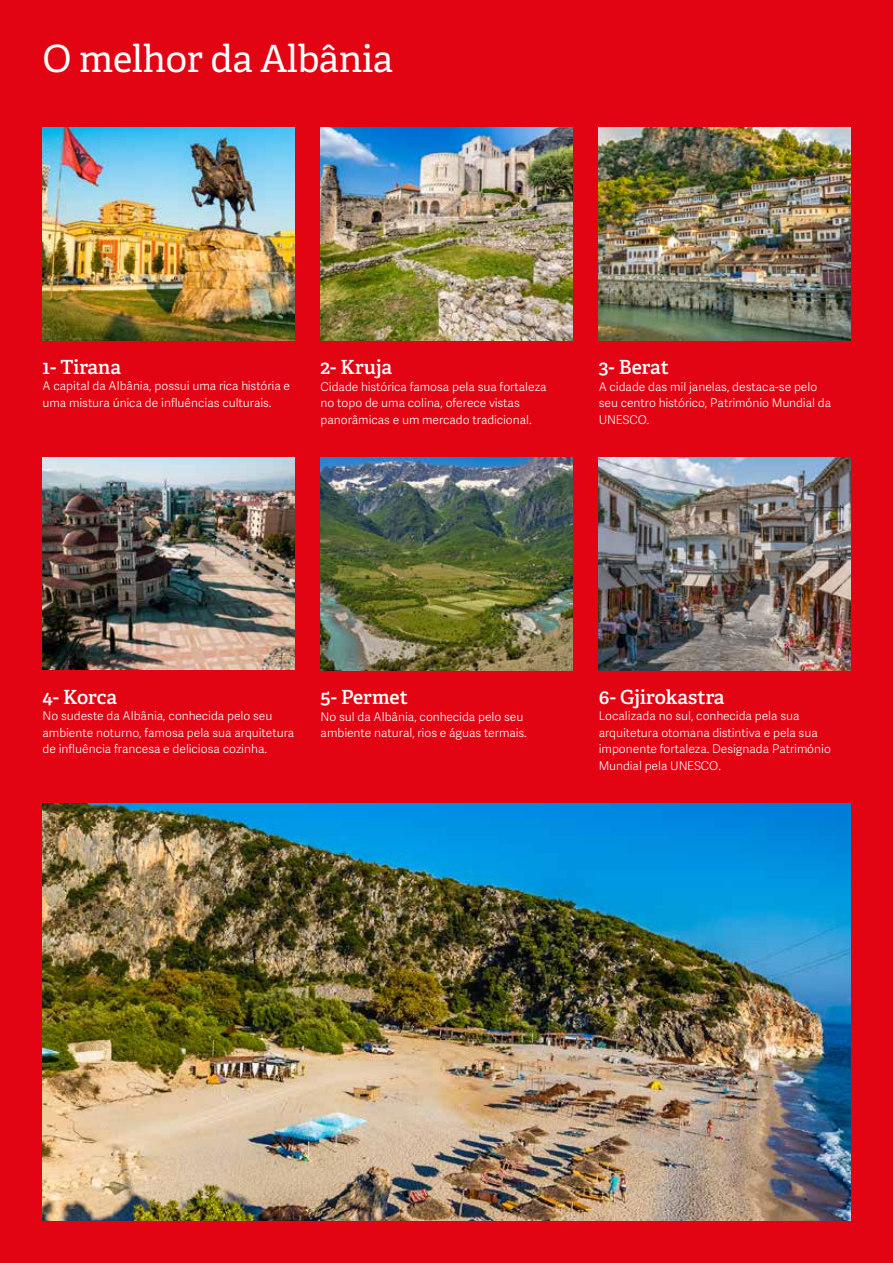
<style>
.page{position:relative;width:893px;height:1263px;background:#e30413}
.page>*{position:absolute;margin:0;border:0;box-sizing:border-box;transform-origin:0 0}
.t1{font:37.5px "Adelle";letter-spacing:-.01em;color:#fff}
.t2{font:600 19.5px "Adelle";color:#fff}
.t3{font:300 12px/16.5px "Adelle Sans";color:#fff}
</style>
<div class="page">
<img style="left:43px;top:128px;width:251px;height:212px">
<img style="left:599px;top:128px;width:251px;height:212px">
<img style="left:599px;top:458px;width:251px;height:212px">
<img style="left:321px;top:458px;width:251px;height:213px">
<img style="left:43px;top:458px;width:251px;height:211px">
<img style="left:321px;top:128px;width:251px;height:212px">
<img style="left:43px;top:804px;width:807px;height:416px">
<h1 class="t1" style="left:43px;top:35px;width:352px">O melhor da Albânia</h1>
<h2 class="t2" style="left:43px;top:355px;width:80px">1- Tirana</h2>
<p class="t3" style="left:43px;top:378px;width:249px">A capital da Albânia, possui uma rica história e uma mistura única de influências culturais.</p>
<h2 class="t2" style="left:321px;top:355px;width:73px">2- Kruja</h2>
<p class="t3" style="left:321px;top:378px;width:228px">Cidade histórica famosa pela sua fortaleza no topo de uma colina, oferece vistas panorâmicas e um mercado tradicional.</p>
<h2 class="t2" style="left:599px;top:355px;width:72px">3- Berat</h2>
<p class="t3" style="left:599px;top:378px;width:234px">A cidade das mil janelas, destaca-se pelo seu centro histórico, Património Mundial da<br>UNESCO.</p>
<h2 class="t2" style="left:43px;top:684px;width:76px">4- Korca</h2>
<p class="t3" style="left:43px;top:708px;width:253px">No sudeste da Albânia, conhecida pelo seu ambiente noturno, famosa pela sua arquitetura de influência francesa e deliciosa cozinha.</p>
<h2 class="t2" style="left:321px;top:685px;width:89px">5- Permet</h2>
<p class="t3" style="left:321px;top:708px;width:208px">No sul da Albânia, conhecida pelo seu ambiente natural, rios e águas termais.</p>
<h2 class="t2" style="left:599px;top:684px;width:127px">6- Gjirokastra</h2>
<p class="t3" style="left:599px;top:708px;width:234px">Localizada no sul, conhecida pela sua arquitetura otomana distintiva e pela sua imponente fortaleza. Designada Património Mundial pela UNESCO.</p>
</div>
